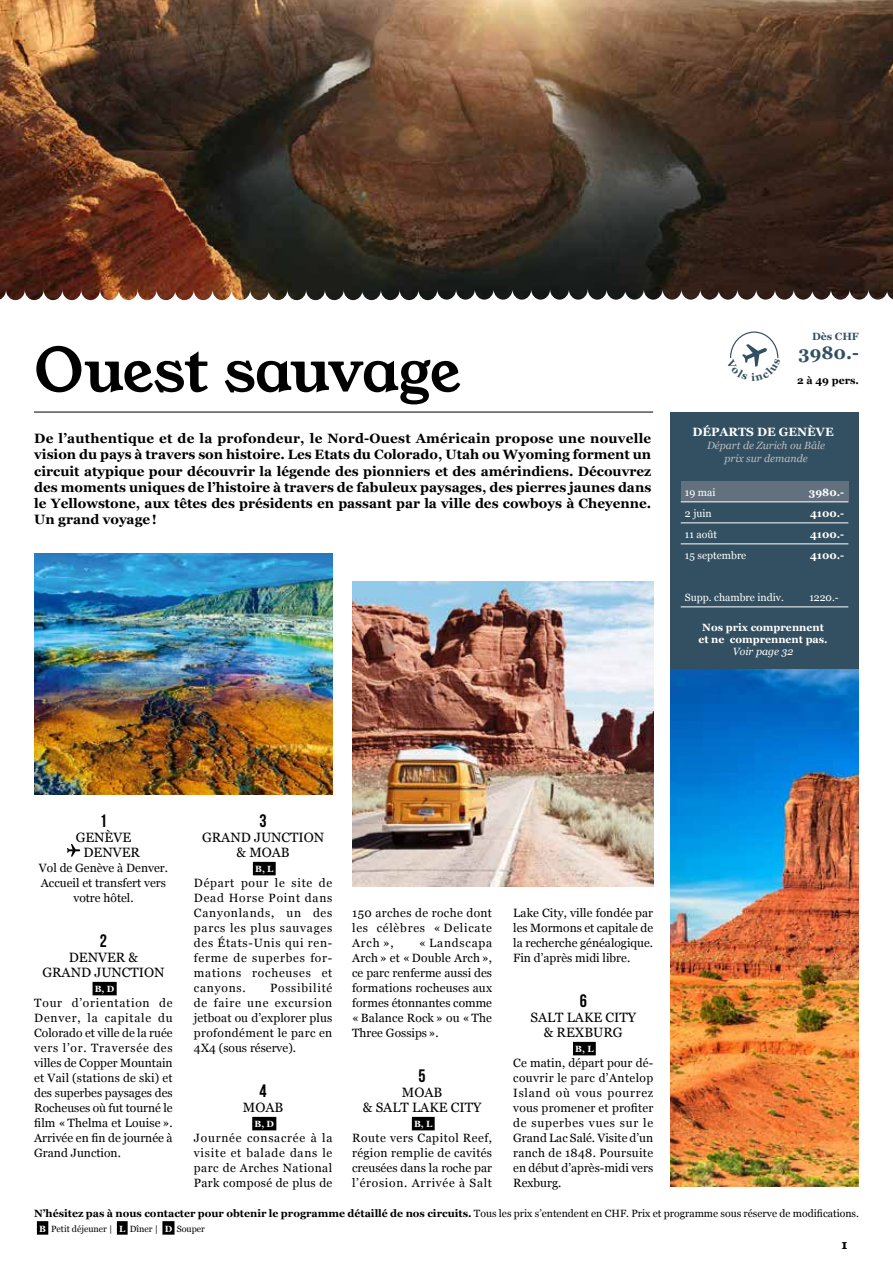
<style>
.page{position:relative;width:893px;height:1263px;background:#fff}
.page>*{position:absolute;margin:0;border:0;box-sizing:border-box;transform-origin:0 0}
.t1{font:60px "Young Serif";letter-spacing:-.015em;color:#000}
.t2{font:18px "Bebas Neue";color:#000}
.t3{font:700 18px "Georgia";color:#325061}
.t4{font:700 13.5px/16.2px "Georgia";color:#000;text-align:justify}
.t5{font:13.5px/15px "Georgia";color:#000;text-align:center}
.t6{font:13.05px "Young Serif";color:#000}
.t7{font:12px/15px "Georgia";letter-spacing:.01em;color:#000;text-align:justify}
.t8{font:700 12px "Georgia";color:#fff}
.t9{font:700 10.5px "Georgia";color:#000}
.t10{font:700 10.5px/11.7px "Georgia";color:#fff;text-align:center}
.t11{font:10.5px "Georgia";color:#fff}
.t12{font:italic 10.5px/12.9px "Georgia";color:#bbbdc3;text-align:center}
.t13{font:italic 10.5px "Georgia";color:#fff}
.t14{font:700 10.5px "Georgia";color:#325061}
.t15{font:9px "Georgia";color:#000}
.t16{font:700 9px "Georgia";color:#fff}
.s1{font-weight:400}
.s2{font-weight:700;color:#fff}
</style>
<div class="page">
<hr style="left:34px;top:412px;width:619px;height:1px;background:#000">
<div style="left:37px;top:1221px;width:11px;height:14px;background:#000"></div>
<div style="left:117px;top:1221px;width:11px;height:14px;background:#000"></div>
<div style="left:162px;top:1221px;width:13px;height:14px;background:#000"></div>
<div style="left:253px;top:862px;width:23px;height:13px;background:#000"></div>
<div style="left:252px;top:1117px;width:24px;height:13px;background:#000"></div>
<div style="left:412px;top:1117px;width:23px;height:13px;background:#000"></div>
<div style="left:93px;top:982px;width:24px;height:13px;background:#000"></div>
<svg style="left:67px;top:844px;width:13px;height:13px"></svg>
<img style="left:352px;top:582px;width:301px;height:305px">
<div style="left:573px;top:1042px;width:23px;height:13px;background:#000"></div>
<img style="left:34px;top:554px;width:299px;height:240px">
<div style="left:670px;top:412px;width:189px;height:262px;background:#325061"></div>
<div style="left:681px;top:481px;width:167px;height:21px;background:#63717e"></div>
<hr style="left:681px;top:501px;width:167px;height:1px;background:#fff">
<hr style="left:681px;top:522px;width:167px;height:1px;background:#fff">
<hr style="left:681px;top:543px;width:167px;height:1px;background:#fff">
<hr style="left:681px;top:606px;width:167px;height:1px;background:#fff">
<img style="left:670px;top:669px;width:189px;height:518px">
<svg style="left:465px;top:0;width:428px;height:300px;background:#523e2f"></svg>
<img style="left:0;top:0;width:465px;height:300px">
<svg style="left:729px;top:331px;width:50px;height:36px"></svg>
<h1 class="t1" style="left:34px;top:329px;width:428px">Ouest sauvage</h1>
<p class="t4" style="left:34px;top:430px;width:618px">De l’authentique et de la profondeur, le Nord-Ouest Américain propose une nouvelle vision du pays à travers son histoire. Les Etats du Colorado, Utah ou Wyoming forment un circuit atypique pour découvrir la légende des pionniers et des amérindiens. Découvrez des moments uniques de l’histoire à travers de fabuleux paysages, des pierres jaunes dans le Yellowstone, aux têtes des présidents en passant par la ville des cowboys à Cheyenne.<br>Un grand voyage!</p>
<p class="t14" style="left:812px;top:328px;width:48px">Dès CHF</p>
<h2 class="t3" style="left:798px;top:339px;width:62px">3980.-</h2>
<p class="t9" style="left:797px;top:372px;width:63px">2 à 49 pers.</p>
<p class="t8" style="left:692px;top:423px;width:143px">DÉPARTS DE GENÈVE</p>
<p class="t12" style="left:707px;top:438px;width:120px">Départ de Zurich ou Bâle prix sur demande</p>
<p class="t11" style="left:685px;top:484px;width:32px">19 mai</p>
<p class="t10" style="left:809px;top:486px;width:37px">3980.-</p>
<p class="t11" style="left:685px;top:505px;width:28px">2 juin</p>
<p class="t10" style="left:810px;top:507px;width:36px">4100.-</p>
<p class="t11" style="left:685px;top:526px;width:34px">11 août</p>
<p class="t10" style="left:810px;top:528px;width:36px">4100.-</p>
<p class="t11" style="left:685px;top:547px;width:63px">15 septembre</p>
<p class="t10" style="left:810px;top:549px;width:36px">4100.-</p>
<p class="t11" style="left:685px;top:589px;width:100px">Supp. chambre indiv.</p>
<p class="t11" style="left:809px;top:589px;width:31px">1220.-</p>
<p class="t10" style="left:698px;top:621px;width:131px">Nos prix comprennent et ne comprennent pas.</p>
<p class="t13" style="left:733px;top:644px;width:62px">Voir page 32</p>
<h2 class="t2" style="left:100px;top:810px;width:9px">1</h2>
<p class="t5" style="left:83px;top:829px;width:58px;text-align:left;text-indent:-8px">GENÈVE<br>DENVER</p>
<p class="t7" style="left:39px;top:859px;width:131px;text-align:center">Vol de Genève à Denver.<br>Accueil et transfert vers votre hôtel.</p>
<h2 class="t2" style="left:100px;top:930px;width:9px">2</h2>
<p class="t5" style="left:42px;top:949px;width:124px">DENVER &amp;<br>GRAND JUNCTION</p>
<p class="t16" style="left:95px;top:982px;width:21px">B, D</p>
<p class="t7" style="left:34px;top:994px;width:140px">Tour d’orientation de Denver, la capitale du Colorado et ville de la ruée vers l’or. Traversée des villes de Copper Mountain et Vail (stations de ski) et des superbes paysages des Rocheuses où fut tourné le film «Thelma et Louise ».<br>Arrivée en fin de journée à Grand Junction.</p>
<h2 class="t2" style="left:260px;top:810px;width:9px">3</h2>
<p class="t5" style="left:202px;top:829px;width:124px">GRAND JUNCTION &amp; MOAB</p>
<p class="t16" style="left:255px;top:862px;width:20px">B, L</p>
<p class="t7" style="left:194px;top:874px;width:140px">Départ pour le site de Dead Horse Point dans Canyonlands, un des parcs les plus sauvages des États-Unis qui ren&shy;ferme de superbes for&shy;mations rocheuses et canyons.</p>
<p class="t7" style="left:194px;top:979px;width:140px;text-indent:76px">Possibilité de faire une excursion jetboat ou d’explorer plus profondément le parc en 4X4 (sous réserve).</p>
<h2 class="t2" style="left:260px;top:1080px;width:9px">4</h2>
<p class="t5" style="left:243px;top:1099px;width:42px">MOAB</p>
<p class="t16" style="left:254px;top:1117px;width:21px">B, D</p>
<p class="t7" style="left:194px;top:1129px;width:140px">Journée consacrée à la visite et balade dans le parc de Arches National Park composé de plus de</p>
<p class="t7" style="left:352px;top:904px;width:141px">150 arches de roche dont les célèbres « Delicate Arch »,</p>
<p class="t7" style="left:352px;top:934px;width:141px;text-indent:67px">« Landscapa Arch » et «Double Arch », ce parc renferme aussi des formations rocheuses aux formes étonnantes comme «Balance Rock » ou «The Three Gossips».</p>
<h2 class="t2" style="left:419px;top:1065px;width:9px">5</h2>
<p class="t5" style="left:363px;top:1084px;width:120px">MOAB<br>&amp; SALT LAKE CITY</p>
<p class="t16" style="left:414px;top:1117px;width:20px">B, L</p>
<p class="t7" style="left:352px;top:1129px;width:141px">Route vers Capitol Reef, région remplie de cavités creusées dans la roche par l’érosion. Arrivée à Salt</p>
<p class="t7" style="left:513px;top:904px;width:141px">Lake City, ville fondée par les Mormons et capitale de la recherche généalogique.<br>Fin d’après midi libre.</p>
<h2 class="t2" style="left:580px;top:990px;width:9px">6</h2>
<p class="t5" style="left:530px;top:1009px;width:107px">SALT LAKE CITY &amp; REXBURG</p>
<p class="t16" style="left:575px;top:1042px;width:20px">B, L</p>
<p class="t7" style="left:513px;top:1054px;width:141px">Ce matin, départ pour dé&shy;couvrir le parc d’Antelop Island où vous pourrez vous promener et profiter de superbes vues sur le Grand Lac Salé. Visite d’un ranch de 1848. Poursuite en début d’après-midi vers Rexburg.</p>
<p class="t9" style="left:34px;top:1205px;width:826px">N’hésitez pas à nous contacter pour obtenir le programme détaillé de nos circuits. <span class="s1">Tous les prix s’entendent en CHF. Prix et programme sous réserve de modifications.</span></p>
<p class="t15" style="left:39px;top:1222px;width:167px"><span class="s2">B</span> Petit déjeuner | <span class="s2">L</span> Dîner | <span class="s2">D</span> Souper</p>
<p class="t6" style="left:842px;top:1235px;width:7px">1</p>
</div>
